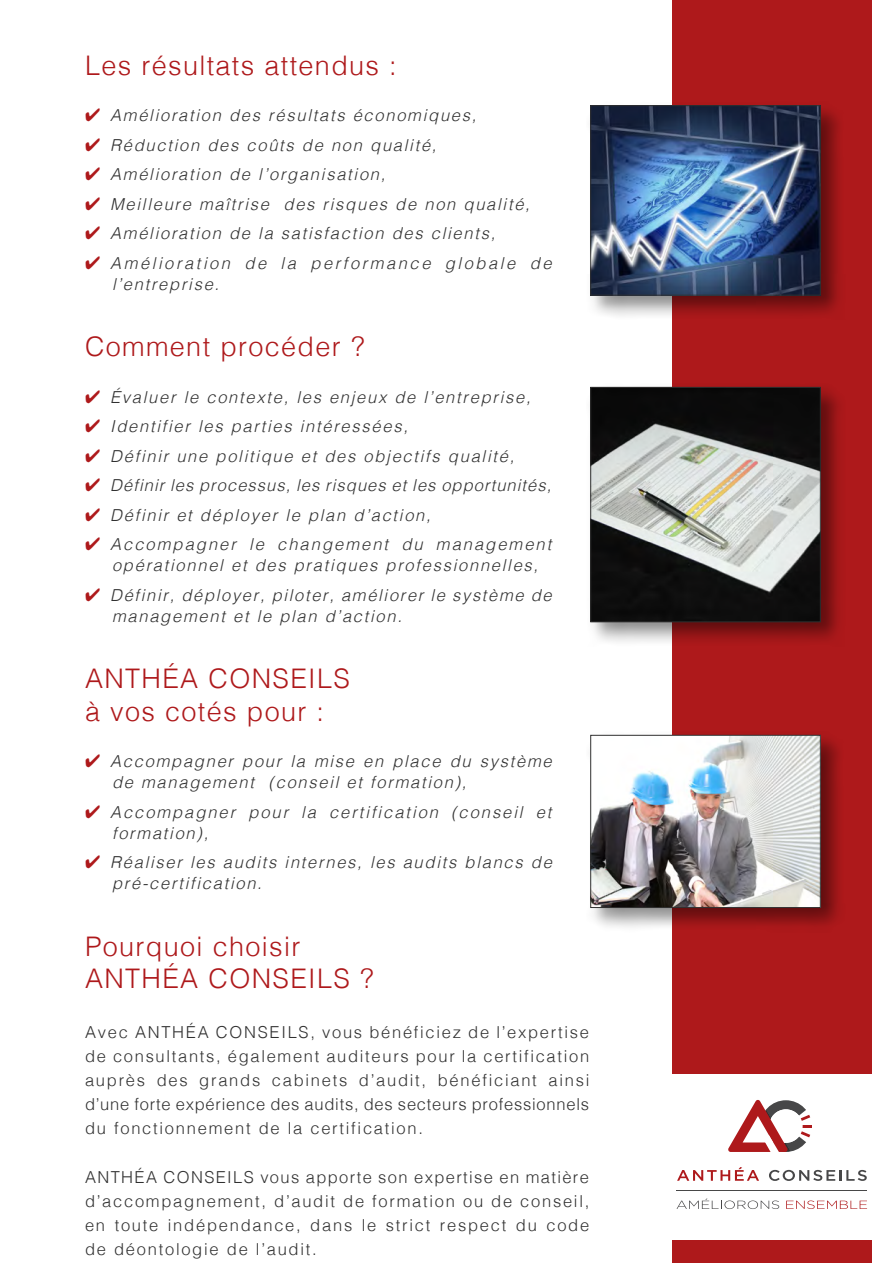
<style>
.page{position:relative;width:893px;height:1263px;background:#fff}
.page>*{position:absolute;margin:0;border:0;box-sizing:border-box;transform-origin:0 0}
.t1{font:300 27px/32.4px "Helvetica";letter-spacing:.05em;color:#ae191b}
.t2{font:italic 300 16.5px/21px "Helvetica";letter-spacing:.105em;color:#303030}
.t3{font:300 16.5px/24px "Helvetica";letter-spacing:.105em;color:#303030;text-align:justify}
.t4{font:italic 300 16.5px/21px "Helvetica";letter-spacing:.155em;color:#303030}
.t5{font:italic 300 16.5px "Helvetica";letter-spacing:.065em;color:#303030}
.s1{color:#ae191b}
</style>
<div class="page">
<div style="left:672px;top:1px;width:200px;height:1262px;background:#ae191b"></div>
<div style="left:636px;top:1074px;width:257px;height:165px;background:#fff"></div>
<div style="left:586px;top:101px;width:260px;height:219px;background:#000;opacity:.44"></div>
<img style="left:592px;top:107px;width:227px;height:187px">
<div style="left:590px;top:105px;width:231px;height:191px;border:1px solid #303030"></div>
<div style="left:586px;top:383px;width:260px;height:264px;background:#000;opacity:.44"></div>
<img style="left:592px;top:389px;width:227px;height:231px">
<div style="left:590px;top:387px;width:231px;height:235px;border:1px solid #303030"></div>
<div style="left:586px;top:731px;width:260px;height:202px;background:#000;opacity:.44"></div>
<img style="left:592px;top:737px;width:227px;height:169px">
<div style="left:590px;top:735px;width:231px;height:173px;border:1px solid #303030"></div>
<svg style="left:676px;top:1198px;width:103px;height:11px"></svg>
<svg style="left:786px;top:1200px;width:81px;height:9px"></svg>
<hr style="left:677px;top:1190px;width:190px;height:1px;background:#474748">
<svg style="left:728px;top:1100px;width:84px;height:52px"></svg>
<svg style="left:677px;top:1167px;width:82px;height:14px"></svg>
<svg style="left:769px;top:1170px;width:98px;height:11px"></svg>
<h1 class="t1" style="left:85px;top:47px;width:313px">Les résultats attendus :</h1>
<p class="t2" style="left:85px;top:104px;width:393px"><span class="s1">✔</span> Amélioration des résultats économiques,</p>
<p class="t2" style="left:85px;top:134px;width:353px"><span class="s1">✔</span> Réduction des coûts de non qualité,</p>
<p class="t2" style="left:85px;top:163px;width:302px"><span class="s1">✔</span> Amélioration de l’organisation,</p>
<p class="t2" style="left:85px;top:193px;width:446px"><span class="s1">✔</span> Meilleure maîtrise des risques de non qualité,</p>
<p class="t2" style="left:85px;top:222px;width:412px"><span class="s1">✔</span> Amélioration de la satisfaction des clients,</p>
<p class="t4" style="left:112px;top:252px;width:441px;text-indent:-27px"><span class="s1">✔</span> Amélioration de la performance globale de l’entreprise.</p>
<h1 class="t1" style="left:85px;top:329px;width:281px">Comment procéder ?</h1>
<p class="t2" style="left:85px;top:386px;width:447px"><span class="s1">✔</span> Évaluer le contexte, les enjeux de l’entreprise,</p>
<p class="t2" style="left:85px;top:415px;width:324px"><span class="s1">✔</span> Identifier les parties intéressées,</p>
<p class="t2" style="left:85px;top:445px;width:431px"><span class="s1">✔</span> Définir une politique et des objectifs qualité,</p>
<p class="t5" style="left:85px;top:471px;width:468px"><span class="s1">✔</span> Définir les processus, les risques et les opportunités,</p>
<p class="t2" style="left:85px;top:504px;width:347px"><span class="s1">✔</span> Définir et déployer le plan d’action,</p>
<p class="t2" style="left:112px;top:533px;width:441px;text-indent:-27px"><span class="s1">✔</span> Accompagner le changement du management opérationnel et des pratiques professionnelles,</p>
<p class="t2" style="left:112px;top:584px;width:441px;text-indent:-27px"><span class="s1">✔</span> Définir, déployer, piloter, améliorer le système de management et le plan d’action.</p>
<h1 class="t1" style="left:85px;top:661px;width:266px">ANTHÉA CONSEILS à vos cotés pour :</h1>
<p class="t2" style="left:112px;top:750px;width:441px;text-indent:-27px"><span class="s1">✔</span> Accompagner pour la mise en place du système de management (conseil et formation),</p>
<p class="t2" style="left:112px;top:800px;width:441px;text-indent:-27px"><span class="s1">✔</span> Accompagner pour la certification (conseil et formation),</p>
<p class="t2" style="left:112px;top:851px;width:441px;text-indent:-27px"><span class="s1">✔</span> Réaliser les audits internes, les audits blancs de pré-certification.</p>
<h1 class="t1" style="left:85px;top:928px;width:290px">Pourquoi choisir<br>ANTHÉA CONSEILS ?</h1>
<p class="t3" style="left:85px;top:1018px;width:506px">Avec ANTHÉA CONSEILS, vous bénéficiez de l’expertise de consultants, également auditeurs pour la certification auprès des grands cabinets d’audit, bénéficiant ainsi d’une forte expérience des audits, des secteurs professionnels du fonctionnement de la certification.</p>
<p class="t3" style="left:85px;top:1164px;width:506px">ANTHÉA CONSEILS vous apporte son expertise en matière d’accompagnement, d’audit de formation ou de conseil, en toute indépendance, dans le strict respect du code de déontologie de l’audit.</p>
</div>
